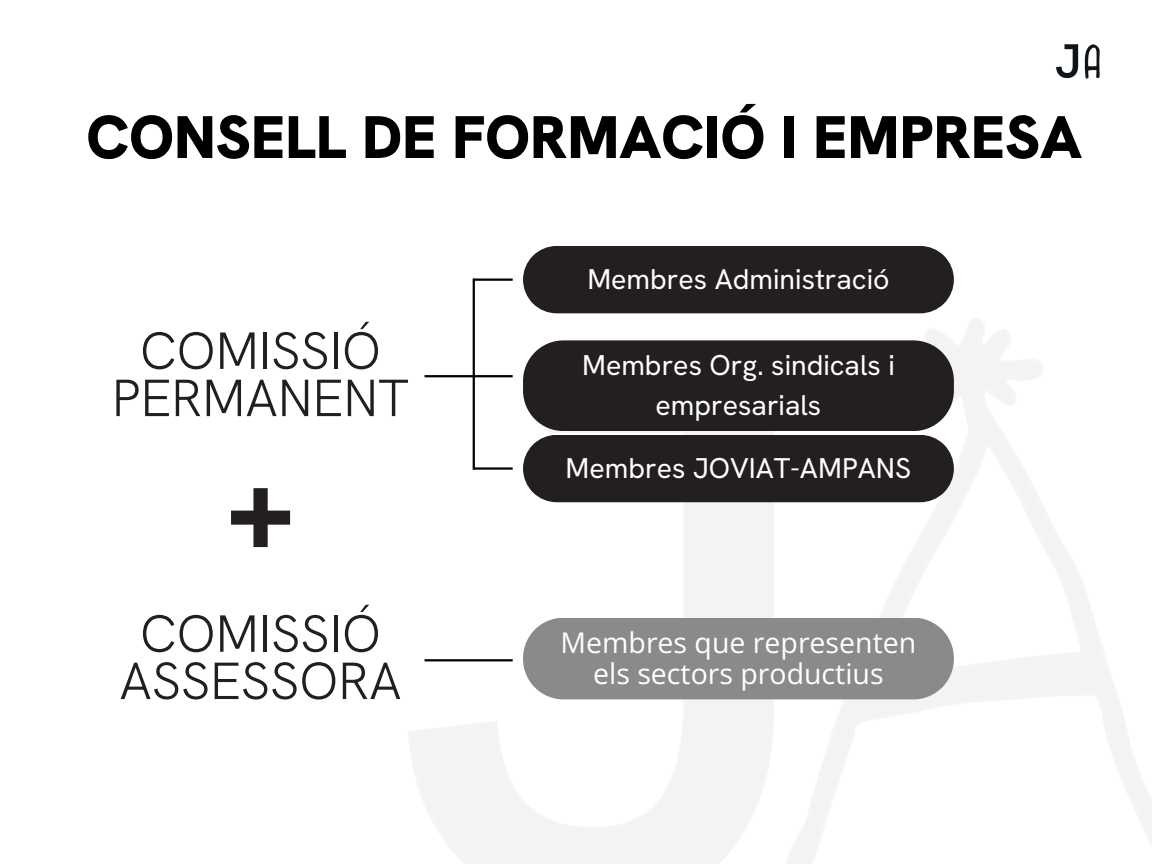
<style>
.page{position:relative;width:1152px;height:864px;background:#fff}
.page>*{position:absolute;margin:0;border:0;box-sizing:border-box;transform-origin:0 0}
.t1{font:900 119.25px "Hanken Grotesk";color:#231f20}
.t2{font:900 60px "Hanken Grotesk";color:#000}
.t3{font:300 52.2px/47.2px "Hanken Grotesk";color:#231f20;text-align:center}
.t4{font:28.5px/39.3px "Hanken Grotesk";color:#fff;text-align:center}
.t5{font:28.5px "Open Sans";color:#fff}
</style>
<div class="page">
<div style="left:523px;top:246px;width:431px;height:67px;background:#231f20"></div>
<div style="left:523px;top:340px;width:431px;height:162px;background:#231f20"></div>
<div style="left:523px;top:618px;width:431px;height:81px;background:#8a8a8d"></div>
<hr style="left:473px;top:278px;width:2px;height:192px;background:#000">
<hr style="left:425px;top:375px;width:88px;height:2px;background:#000">
<hr style="left:425px;top:659px;width:88px;height:2px;background:#000">
<hr style="left:474px;top:279px;width:39px;height:2px;background:#000">
<hr style="left:474px;top:467px;width:39px;height:3px;background:#000">
<img style="left:1056px;top:44px;width:44px;height:35px">
<p class="t2" style="left:86px;top:98px;width:997px">CONSELL DE FORMACIÓ I EMPRESA</p>
<p class="t3" style="left:112px;top:327px;width:299px">COMISSIÓ<br>PERMANENT</p>
<p class="t1" style="left:227px;top:428px;width:68px">+</p>
<p class="t3" style="left:119px;top:610px;width:284px">COMISSIÓ<br>ASSESSORA</p>
<p class="t4" style="left:587px;top:259px;width:304px">Membres Administració</p>
<p class="t4" style="left:582px;top:346px;width:314px">Membres Org. sindicals i empresarials</p>
<h1 class="t4" style="left:566px;top:448px;width:347px">Membres JOVIAT-AMPANS</h1>
<p class="t5" style="left:561px;top:622px;width:357px">Membres que representen</p>
<p class="t5" style="left:593px;top:654px;width:292px">els sectors productius</p>
</div>
